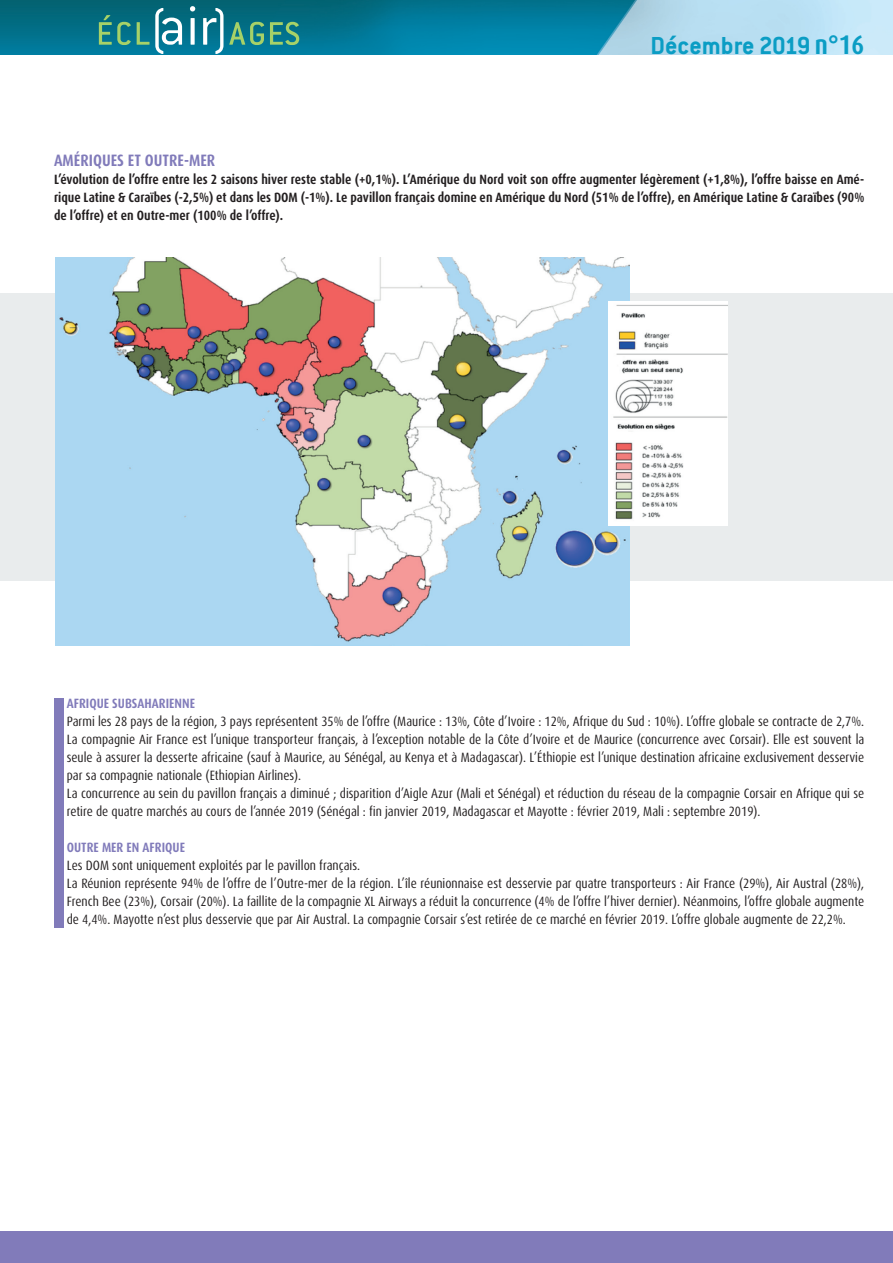
<style>
.page{position:relative;width:893px;height:1263px;background:#fff}
.page>*{position:absolute;margin:0;border:0;box-sizing:border-box;transform-origin:0 0}
.t1{font:700 27px "Conduit ITC";color:#0b9dc4}
.t2{font:700 condensed 16.5px "Dax OT";color:#817bba}
.t3{font:condensed 13.5px/18px "Dax OT";color:#231f20}
.t4{font:700 condensed 13.5px/18px "Dax OT";color:#231f20;text-align:justify}
.t5{font:700 condensed 13.5px "Dax OT";color:#817bba}
.s1{font-family:"Dax OT";font-stretch:condensed}
</style>
<div class="page">
<img style="left:0;top:0;width:893px;height:54px">
<svg style="left:99px;top:15px;width:32px;height:30px"></svg>
<svg style="left:137px;top:22px;width:12px;height:23px"></svg>
<svg style="left:155px;top:8px;width:27px;height:46px"></svg>
<svg style="left:190px;top:6px;width:5px;height:39px"></svg>
<svg style="left:203px;top:8px;width:20px;height:46px"></svg>
<svg style="left:229px;top:22px;width:35px;height:23px"></svg>
<svg style="left:270px;top:22px;width:29px;height:23px"></svg>
<div style="left:0;top:1232px;width:893px;height:31px;background:#817bba"></div>
<div style="left:54px;top:698px;width:9px;height:230px;background:#817bba"></div>
<div style="left:0;top:293px;width:893px;height:287px;background:#e9eced"></div>
<img style="left:55px;top:258px;width:574px;height:387px">
<img style="left:609px;top:302px;width:118px;height:223px">
<h1 class="t1" style="left:651px;top:30px;width:215px">Décembre 2019 <span class="s1">n°16</span></h1>
<p class="t2" style="left:54px;top:149px;width:163px">AMÉRIQUES ET OUTRE-MER</p>
<p class="t4" style="left:54px;top:170px;width:812px">L’évolution de l’offre entre les 2 saisons hiver reste stable (+0,1%). L’Amérique du Nord voit son offre augmenter légèrement (+1,8%), l’offre baisse en Amé&shy;rique Latine &amp; Caraïbes (-2,5%) et dans les DOM (-1%). Le pavillon français domine en Amérique du Nord (51% de l’offre), en Amérique Latine &amp; Caraïbes (90% de l’offre) et en Outre-mer (100% de l’offre).</p>
<p class="t5" style="left:67px;top:695px;width:130px">AFRIQUE SUBSAHARIENNE</p>
<p class="t3" style="left:67px;top:712px;width:799px">Parmi les 28 pays de la région, 3 pays représentent 35% de l’offre (Maurice : 13%, Côte d’Ivoire : 12%, Afrique du Sud : 10%). L’offre globale se contracte de 2,7%.<br>La compagnie Air France est l’unique transporteur français, à l’exception notable de la Côte d’Ivoire et de Maurice (concurrence avec Corsair). Elle est souvent la seule à assurer la desserte africaine (sauf à Maurice, au Sénégal, au Kenya et à Madagascar). L’Éthiopie est l’unique destination africaine exclusivement desservie par sa compagnie nationale (Ethiopian Airlines).<br>La concurrence au sein du pavillon français a diminué ; disparition d’Aigle Azur (Mali et Sénégal) et réduction du réseau de la compagnie Corsair en Afrique qui se retire de quatre marchés au cours de l’année 2019 (Sénégal : fin janvier 2019, Madagascar et Mayotte : février 2019, Mali : septembre 2019).</p>
<p class="t5" style="left:67px;top:839px;width:120px">OUTRE MER EN AFRIQUE</p>
<p class="t3" style="left:67px;top:856px;width:799px">Les DOM sont uniquement exploités par le pavillon français.<br>La Réunion représente 94% de l’offre de l’Outre-mer de la région. L’île réunionnaise est desservie par quatre transporteurs : Air France (29%), Air Austral (28%), French Bee (23%), Corsair (20%). La faillite de la compagnie XL Airways a réduit la concurrence (4% de l’offre l’hiver dernier). Néanmoins, l’offre globale augmente de 4,4%. Mayotte n’est plus desservie que par Air Austral. La compagnie Corsair s’est retirée de ce marché en février 2019. L’offre globale augmente de 22,2%.</p>
</div>
